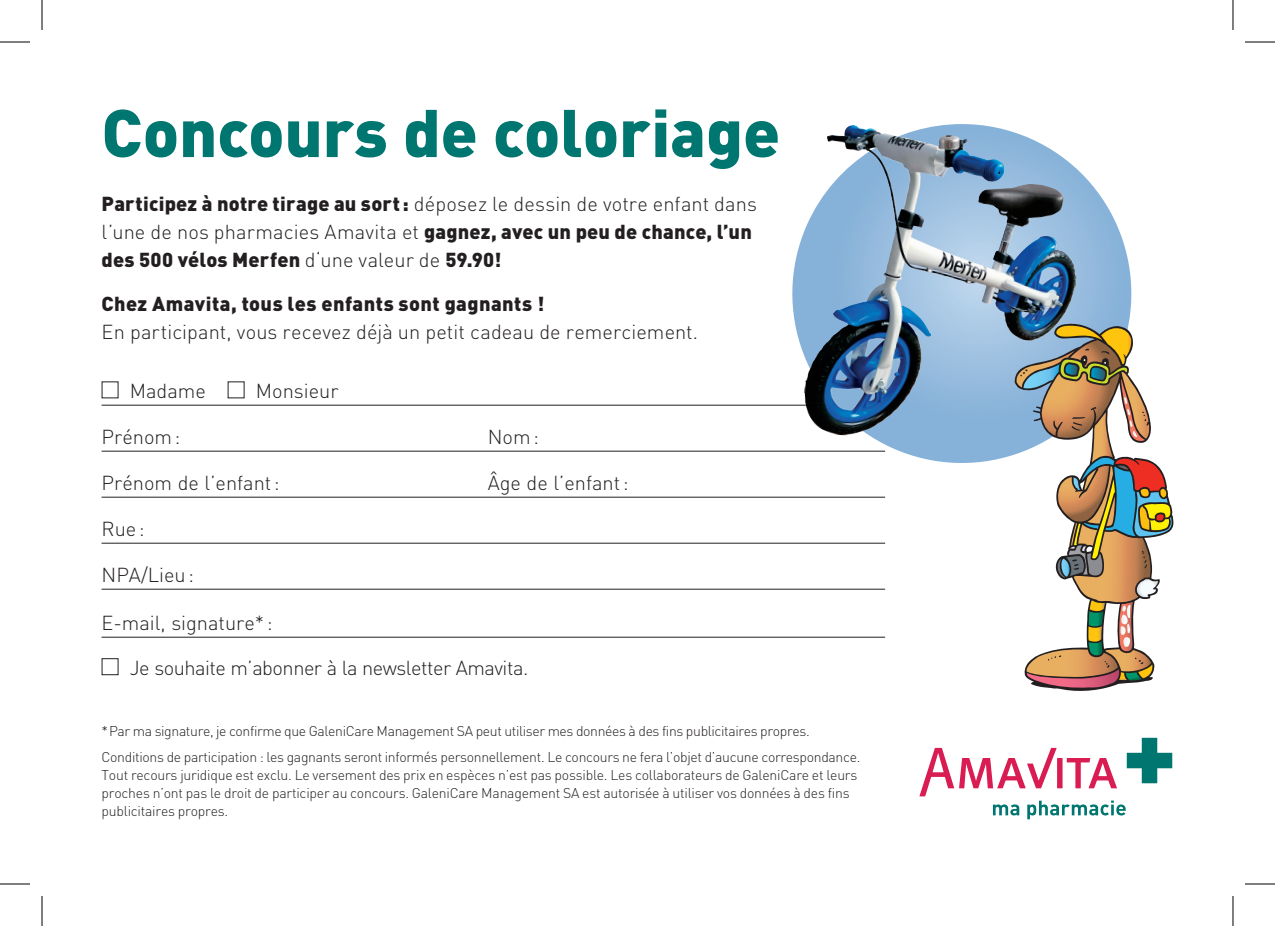
<style>
.page{position:relative;width:1275px;height:926px;background:#fff}
.page>*{position:absolute;margin:0;border:0;box-sizing:border-box;transform-origin:0 0}
.t1{font:900 66.4px "DIN";color:#007671}
.t2{font:900 20px/28px "DIN";letter-spacing:.02em;color:#231f20}
.t3{font:300 20px "DIN";color:#231f20}
.t4{font:300 20px "DIN";letter-spacing:-.025em;color:#231f20}
.t5{font:300 14px/18px "DIN";letter-spacing:-.015em;color:#231f20}
.s1{font-weight:300}
</style>
<div class="page">
<hr style="left:102px;top:405px;width:783px;height:1px;background:#231f20">
<hr style="left:102px;top:451px;width:783px;height:1px;background:#231f20">
<hr style="left:102px;top:497px;width:783px;height:1px;background:#231f20">
<hr style="left:102px;top:543px;width:783px;height:1px;background:#231f20">
<hr style="left:102px;top:589px;width:783px;height:1px;background:#231f20">
<hr style="left:102px;top:637px;width:783px;height:1px;background:#231f20">
<div style="left:102px;top:658px;width:17px;height:17px;border:1px solid #231f20"></div>
<svg style="left:769px;top:124px;width:363px;height:339px"></svg>
<img style="left:827px;top:125px;width:39px;height:26px">
<svg style="left:919px;top:738px;width:253px;height:81px"></svg>
<svg style="left:1014px;top:321px;width:159px;height:370px"></svg>
<svg style="left:1016px;top:326px;width:155px;height:362px"></svg>
<hr style="left:0;top:42px;width:30px;height:1px;background:#000">
<hr style="left:1245px;top:42px;width:30px;height:1px;background:#000">
<hr style="left:0;top:884px;width:30px;height:1px;background:#000">
<hr style="left:1245px;top:884px;width:30px;height:1px;background:#000">
<hr style="left:42px;top:0;width:1px;height:30px;background:#000">
<hr style="left:42px;top:896px;width:1px;height:30px;background:#000">
<hr style="left:1232px;top:0;width:1px;height:30px;background:#000">
<hr style="left:1232px;top:896px;width:1px;height:30px;background:#000">
<h1 class="t1" style="left:102px;top:89px;width:680px">Concours de coloriage</h1>
<h2 class="t2" style="left:102px;top:189px;width:657px">Participez à notre tirage au sort: <span class="s1">déposez le dessin de votre enfant dans l’une de nos pharmacies Amavita et</span> gagnez, avec un peu de chance, l’un des 500 vélos Merfen <span class="s1">d‘une valeur de</span> 59.90!</h2>
<h2 class="t2" style="left:102px;top:289px;width:444px">Chez Amavita, tous les enfants sont gagnants !</h2>
<h2 class="t3" style="left:102px;top:320px;width:598px">En participant, vous recevez déjà un petit cadeau de remerciement.</h2>
<h2 class="t3" style="left:130px;top:379px;width:78px">Madame</h2>
<h2 class="t3" style="left:256px;top:379px;width:84px">Monsieur</h2>
<h2 class="t3" style="left:102px;top:425px;width:80px">Prénom:</h2>
<h2 class="t3" style="left:488px;top:425px;width:53px">Nom:</h2>
<h2 class="t3" style="left:102px;top:471px;width:180px">Prénom de l’enfant:</h2>
<h2 class="t3" style="left:488px;top:471px;width:142px">Âge de l’enfant:</h2>
<h2 class="t3" style="left:102px;top:517px;width:45px">Rue:</h2>
<h2 class="t3" style="left:102px;top:563px;width:94px">NPA/Lieu:</h2>
<h2 class="t3" style="left:102px;top:611px;width:173px">E-mail, signature* :</h2>
<h2 class="t4" style="left:130px;top:656px;width:400px">Je souhaite m’abonner à la newsletter Amavita.</h2>
<p class="t5" style="left:102px;top:717px;width:760px;line-height:26px">*Par ma signature, je confirme que GaleniCare Management SA peut utiliser mes données à des fins publicitaires propres.<br>Conditions de participation : les gagnants seront informés personnellement. Le concours ne fera l’objet d’aucune correspondance.</p>
<p class="t5" style="left:102px;top:765px;width:757px">Tout recours juridique est exclu. Le versement des prix en espèces n’est pas possible. Les collaborateurs de GaleniCare et leurs proches n’ont pas le droit de participer au concours. GaleniCare Management SA est autorisée à utiliser vos données à des fins publicitaires propres.</p>
</div>
